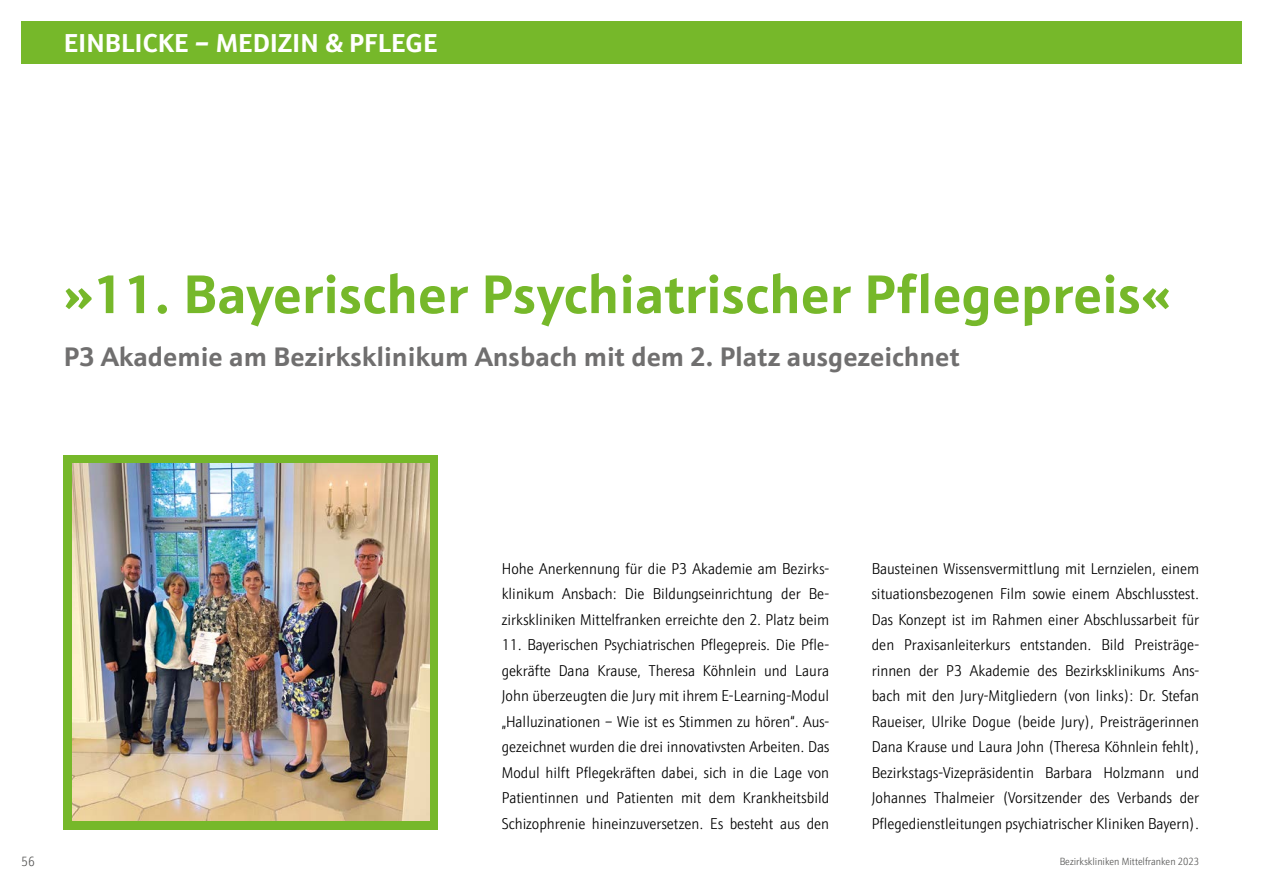
<style>
.page{position:relative;width:1263px;height:893px;background:#fff}
.page>*{position:absolute;margin:0;border:0;box-sizing:border-box;transform-origin:0 0}
.H2_linksbündig{font:700 54.75px "Schnebel Sans ME";color:#76b82a}
.H3_Unterüberschrift_linksbündig{font:700 27px "Schnebel Sans ME";color:#706f6f}
.t1{font:700 26.1px "Schnebel Sans ME";color:#fff}
.P_Blocksatz{font:300 15.75px/25.5px "Schnebel Sans ME Cond";color:#000;text-align:justify}
.t2{font:300 13.5px "Schnebel Sans ME Cond";color:#575756}
.t3{font:300 10.5px "Schnebel Sans ME Cond";color:#575756}
</style>
<div class="page">
<div style="left:64px;top:455px;width:374px;height:374px;background:#76b82a"></div>
<img style="left:72px;top:463px;width:357px;height:358px">
<div style="left:21px;top:21px;width:1221px;height:43px;background:#76b82a"></div>
<h3 class="t1" style="left:64px;top:21px;width:375px">EINBLICKE – MEDIZIN &amp; PFLEGE</h3>
<h2 class="H2_linksbündig" style="left:64px;top:249px;width:1108px">»11. Bayerischer Psychiatrischer Pflegepreis«</h2>
<h3 class="H3_Unterüberschrift_linksbündig" style="left:64px;top:334px;width:897px">P3 Akademie am Bezirksklinikum Ansbach mit dem 2. Platz ausgezeichnet</h3>
<p class="P_Blocksatz" style="left:502px;top:556px;width:329px">Hohe Anerkennung für die P3 Akademie am Bezirks&shy;klinikum Ansbach: Die Bildungseinrichtung der Be&shy;zirkskliniken Mittelfranken erreichte den 2. Platz beim</p>
<p class="P_Blocksatz" style="left:502px;top:632px;width:329px">11. Bayerischen Psychiatrischen Pflegepreis. Die Pfle&shy;gekräfte Dana Krause, Theresa Köhnlein und Laura John überzeugten die Jury mit ihrem E-Learning-Modul „Halluzinationen – Wie ist es Stimmen zu hören“. Aus&shy;gezeichnet wurden die drei innovativsten Arbeiten. Das Modul hilft Pflegekräften dabei, sich in die Lage von Patientinnen und Patienten mit dem Krankheitsbild Schizophrenie hineinzuversetzen. Es besteht aus den</p>
<p class="P_Blocksatz" style="left:872px;top:556px;width:329px">Bausteinen Wissensvermittlung mit Lernzielen, einem situationsbezogenen Film sowie einem Abschlusstest.<br>Das Konzept ist im Rahmen einer Abschlussarbeit für den Praxisanleiterkurs entstanden. Bild Preisträge&shy;rinnen der P3 Akademie des Bezirksklinikums Ans&shy;bach mit den Jury-Mitgliedern (von links): Dr. Stefan Raueiser, Ulrike Dogue (beide Jury), Preisträgerinnen Dana Krause und Laura John (Theresa Köhnlein fehlt), Bezirkstags-Vizepräsidentin Barbara Holzmann und Johannes Thalmeier (Vorsitzender des Verbands der Pflegedienstleitungen psychiatrischer Kliniken Bayern).</p>
<p class="t2" style="left:21px;top:852px;width:15px">56</p>
<p class="t3" style="left:1060px;top:854px;width:141px">Bezirkskliniken Mittelfranken 2023</p>
</div>
